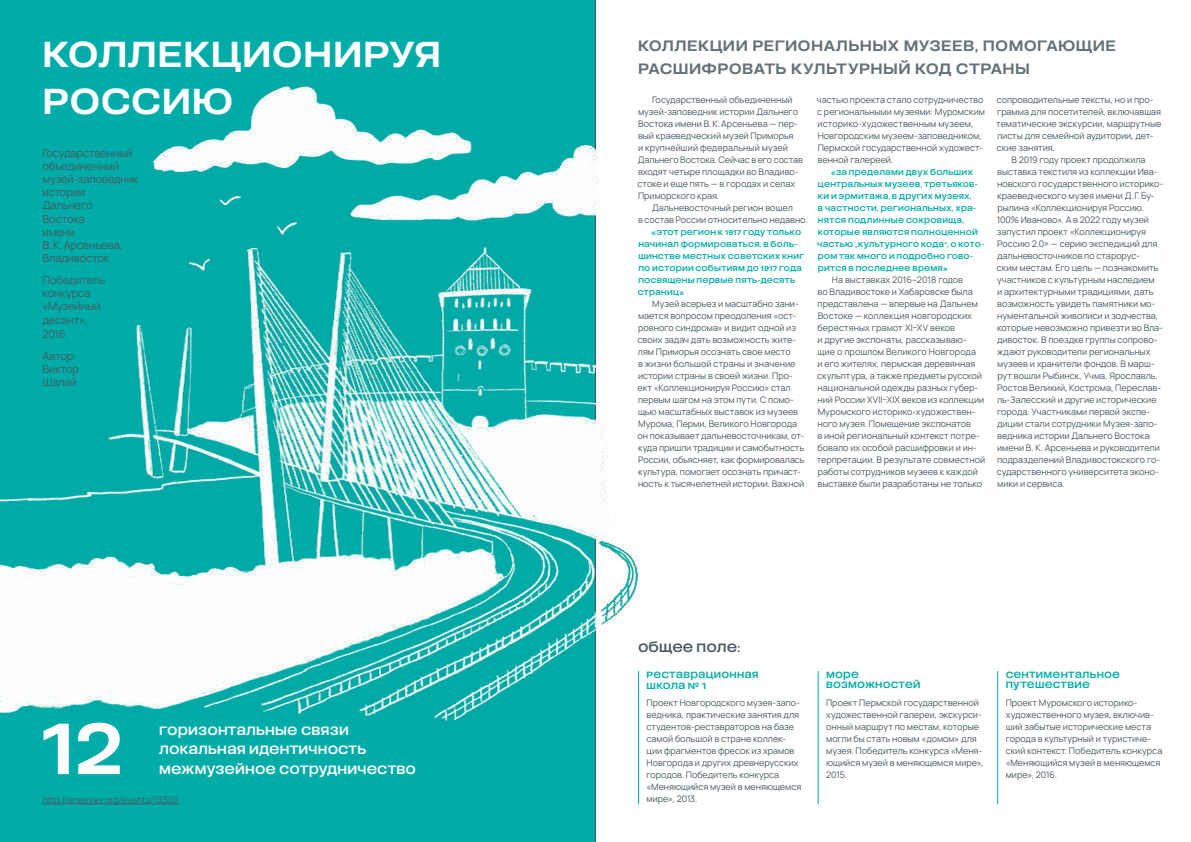
<style>
.page{position:relative;width:1191px;height:842px;background:#fff}
.page>*{position:absolute;margin:0;border:0;box-sizing:border-box;transform-origin:0 0}
.t1{font:72px "Easy Flex FP";color:#fff}
.t2{font:36px/47px "Easy Flex FP";letter-spacing:.005em;color:#fff}
.t3{font:15px/23px "Easy Flex FP";letter-spacing:.02em;color:#637178}
.t4{font:12px/19.7px "Easy Flex FP";letter-spacing:.015em;color:#fff}
.t5{font:12px "Easy Flex FP";letter-spacing:.005em;color:#485860}
.t6{font:11px/13.2px "Manrope";letter-spacing:-.01em;color:#485860}
.t7{font:9px/12px "Manrope";color:#485860}
.t8{font:9px/10.8px "Easy Flex FP";letter-spacing:.025em;color:#00aca8}
.t9{font:7px/12px "Easy Flex FP";letter-spacing:.03em;color:#00aca8}
</style>
<div class="page">
<img style="left:0;top:0;width:999px;height:842px">
<h2 class="t2" style="left:43px;top:28px;width:400px">КОЛЛЕКЦИОНИРУЯ<br>РОССИЮ</h2>
<p class="t6" style="left:43px;top:145px;width:97px">Государственный объединенный музей-заповедник истории<br>Дальнего<br>Востока<br>имени<br>В.К.Арсеньева,<br>Владивосток</p>
<p class="t6" style="left:43px;top:273px;width:64px">Победитель конкурса «Музейный десант»,</p>
<p class="t6" style="left:43px;top:323px;width:35px;line-height:21.7px">2016<br>Автор:</p>
<p class="t6" style="left:43px;top:362px;width:38px">Виктор<br>Шалай</p>
<h1 class="t1" style="left:43px;top:697px;width:83px">12</h1>
<h3 class="t4" style="left:159px;top:720px;width:258px">горизонтальные связи локальная идентичность межмузейное сотрудничество</h3>
<p class="t7" style="left:43px;top:793px;width:138px">http://arseniev.org/events/10301/</p>
<h3 class="t3" style="left:638px;top:33px;width:479px">КОЛЛЕКЦИИ РЕГИОНАЛЬНЫХ МУЗЕЕВ, ПОМОГАЮЩИЕ<br>РАСШИФРОВАТЬ КУЛЬТУРНЫЙ КОД СТРАНЫ</h3>
<p class="t7" style="left:637px;top:93px;width:167px;text-indent:15px">Государственный объединенный музей-заповедник истории Дальнего<br>Востока имени В.К.Арсеньева — пер&shy;вый краеведческий музей Приморья<br>и крупнейший федеральный музей<br>Дальнего Востока. Сейчас в его состав входят четыре площадки во Владиво&shy;стоке и еще пять — в городах и селах<br>Приморского края.</p>
<p class="t7" style="left:638px;top:201px;width:171px;text-align:center">Дальневосточный регион вошел<br>в состав России относительно недавно.</p>
<p class="t9" style="left:638px;top:226px;width:168px;text-indent:14px">«Этот регион к 1917 году только начинал формироваться. В боль&shy;шинстве местных советских книг по истории событиям до 1917 года посвящены первые пять-десять страниц»</p>
<p class="t7" style="left:637px;top:297px;width:169px;text-indent:15px">Музей всерьез и масштабно зани&shy;мается вопросом преодоления «ост&shy;ровного синдрома» и видит одной из своих задач дать возможность жите&shy;лям Приморья осознать свое место<br>в жизни большой страны и значение истории страны в своей жизни. Про&shy;ект «Коллекционируя Россию» стал первым шагом на этом пути. С помо&shy;щью масштабных выставок из музеев Мурома, Перми, Великого Новгорода он показывает дальневосточникам, от&shy;куда пришли традиции и самобытность России, объясняет, как формировалась культура, помогает осознать причаст&shy;ность к тысячелетней истории. Важной</p>
<p class="t7" style="left:817px;top:93px;width:169px">частью проекта стало сотрудничество с региональными музеями: Муромским историко-художественным музеем, Новгородским музеем-заповедником, Пермской государственной художест&shy;венной галереей.</p>
<p class="t9" style="left:817px;top:166px;width:168px;text-indent:14px">«За пределами двух больших центральных музеев, Третьяков&shy;ки и Эрмитажа, в других музеях,<br>в частности, региональных, хра&shy;нятся подлинные сокровища, которые являются полноценной частью „культурного кода“, о кото&shy;ром так много и подробно гово&shy;рится в последнее время»</p>
<p class="t7" style="left:816px;top:273px;width:170px;text-indent:15px">На выставках 2016–2018 годов<br>во Владивостоке и Хабаровске была представлена — впервые на Дальнем Востоке — коллекция новгородских берестяных грамот XI–XV веков<br>и другие экспонаты, рассказываю&shy;щие о прошлом Великого Новгорода<br>и его жителях, пермская деревянная скульптура, а также предметы русской национальной одежды разных губер&shy;ний России XVII–XIX веков из коллекции Муромского историко-художествен&shy;ного музея. Помещение экспонатов<br>в иной региональный контекст потре&shy;бовало их особой расшифровки и ин&shy;терпретации. В результате совместной работы сотрудников музеев к каждой выставке были разработаны не только</p>
<p class="t7" style="left:996px;top:93px;width:158px">сопроводительные тексты, но и про-</p>
<p class="t7" style="left:997px;top:105px;width:165px">грамма для посетителей, включавшая</p>
<p class="t7" style="left:996px;top:117px;width:167px">тематические экскурсии, маршрутные</p>
<p class="t7" style="left:997px;top:129px;width:158px">листы для семейной аудитории, дет-</p>
<p class="t7" style="left:996px;top:141px;width:60px">ские занятия.</p>
<p class="t7" style="left:1011px;top:153px;width:136px">В 2019 году проект продолжила</p>
<p class="t7" style="left:997px;top:165px;width:162px">выставка текстиля из коллекции Ива-</p>
<p class="t7" style="left:997px;top:177px;width:165px">новского государственного историко--</p>
<p class="t7" style="left:997px;top:189px;width:159px">краеведческого музея имени Д.Г.Бу-</p>
<p class="t7" style="left:997px;top:201px;width:148px">рылина «Коллекционируя Россию.</p>
<p class="t7" style="left:996px;top:213px;width:154px">100% Иваново». А в 2022 году музей</p>
<p class="t7" style="left:997px;top:225px;width:151px">запустил проект «Коллекционируя</p>
<p class="t7" style="left:997px;top:237px;width:162px">Россию 2.0» — серию экспедиций для</p>
<p class="t7" style="left:997px;top:249px;width:144px">дальневосточников по старорус-</p>
<p class="t7" style="left:996px;top:261px;width:163px">ским местам. Его цель — познакомить</p>
<p class="t7" style="left:997px;top:273px;width:159px">участников с культурным наследием</p>
<p class="t7" style="left:997px;top:285px;width:158px">и архитектурными традициями, дать</p>
<p class="t7" style="left:997px;top:297px;width:160px">возможность увидеть памятники мо-</p>
<p class="t7" style="left:997px;top:309px;width:163px">нументальной живописи и зодчества,</p>
<p class="t7" style="left:997px;top:321px;width:167px">которые невозможно привезти во Вла-</p>
<p class="t7" style="left:997px;top:333px;width:162px">дивосток. В поездке группы сопрово-</p>
<p class="t7" style="left:997px;top:345px;width:155px">ждают руководители региональных</p>
<p class="t7" style="left:997px;top:357px;width:159px">музеев и хранители фондов. В марш-</p>
<p class="t7" style="left:997px;top:369px;width:162px">рут вошли Рыбинск, Учма, Ярославль,</p>
<p class="t7" style="left:997px;top:381px;width:165px">Ростов Великий, Кострома, Переслав-</p>
<p class="t7" style="left:997px;top:393px;width:161px">ль-Залесский и другие исторические</p>
<p class="t7" style="left:997px;top:405px;width:155px">города. Участниками первой экспе-</p>
<p class="t7" style="left:997px;top:417px;width:162px">диции стали сотрудники Музея-запо-</p>
<p class="t7" style="left:997px;top:429px;width:154px">ведника истории Дальнего Востока</p>
<p class="t7" style="left:997px;top:441px;width:164px">имени В. К. Арсеньева и руководители</p>
<p class="t7" style="left:997px;top:453px;width:164px">подразделений Владивостокского го-</p>
<p class="t7" style="left:996px;top:465px;width:164px">сударственного университета эконо-</p>
<p class="t7" style="left:997px;top:477px;width:69px">мики и сервиса.</p>
<h3 class="t5" style="left:638px;top:639px;width:103px">Общее поле:</h3>
<p class="t8" style="left:646px;top:669px;width:114px">Реставрационная школа № 1</p>
<p class="t7" style="left:646px;top:696px;width:156px">Проект Новгородского музея-запо&shy;ведника, практические занятия для студентов-реставраторов на базе самой большой в стране коллек&shy;ции фрагментов фресок из храмов<br>Новгорода и других древнерусских городов. Победитель конкурса «Меняющийся музей в меняющемся мире», 2013.</p>
<p class="t8" style="left:826px;top:668px;width:96px">Море возможностей</p>
<p class="t7" style="left:826px;top:696px;width:159px">Проект Пермской государственной художественной галереи, экскурси&shy;онный маршрут по местам, которые могли бы стать новым «домом» для музея. Победитель конкурса «Меня&shy;ющийся музей в меняющемся мире»,<br>2015.</p>
<p class="t8" style="left:1005px;top:668px;width:116px">Сентиментальное путешествие</p>
<p class="t7" style="left:1005px;top:696px;width:158px">Проект Муромского историко&shy;художественного музея, включив&shy;ший забытые исторические места города в культурный и туристиче&shy;ский контекст. Победитель конкурса «Меняющийся музей в меняющемся мире», 2016.</p>
</div>
